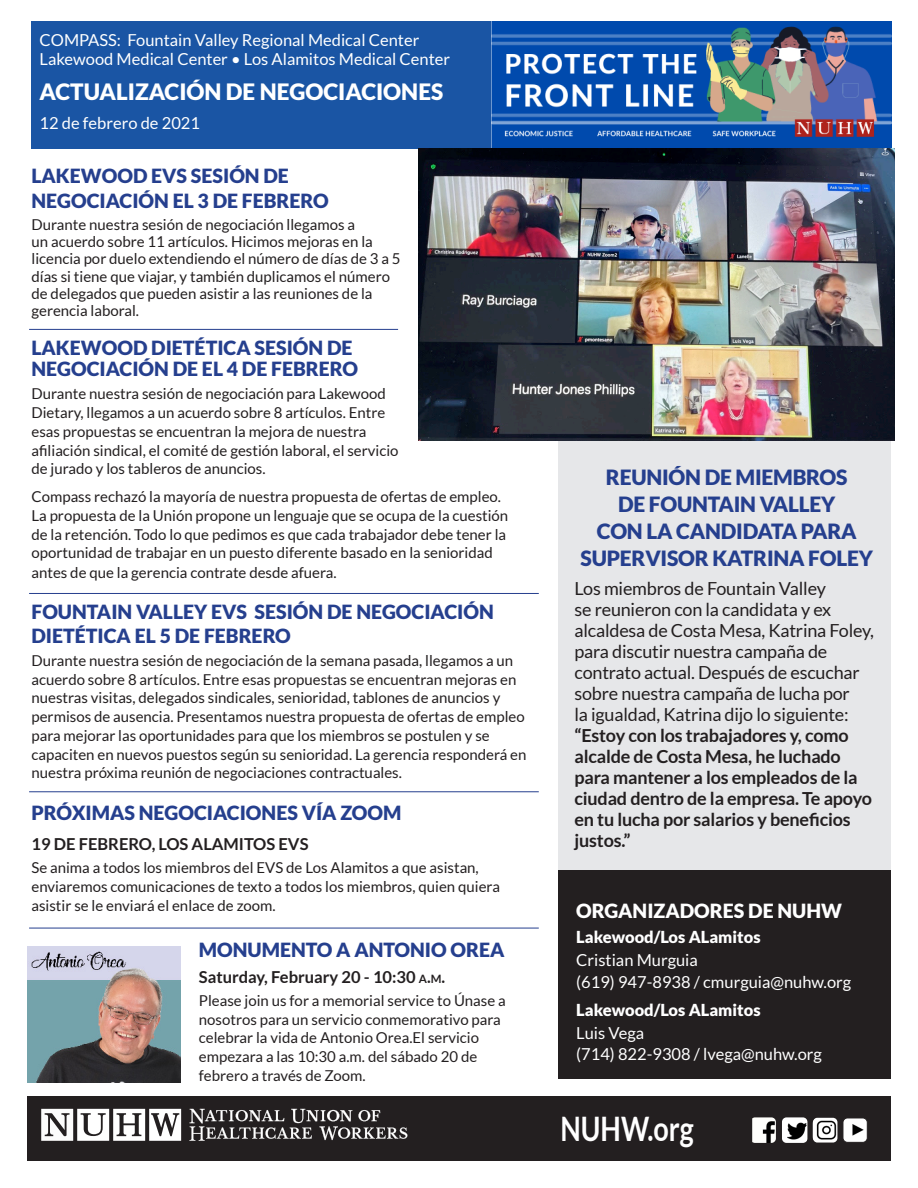
<style>
.page{position:relative;width:918px;height:1188px;background:#fff}
.page>*{position:absolute;margin:0;border:0;box-sizing:border-box;transform-origin:0 0}
.t1{font:700 33.75px "Lato";color:#fff;scale:.8 1}
.t2{font:900 22.5px "Lato";color:#fff}
.t3{font:900 21px/27px "Lato";letter-spacing:-.01em;color:#253f8e;text-align:center}
.t4{font:900 19.5px/25.2px "Lato";color:#253f8e}
.t5{font:900 19.5px "Lato";color:#fff}
.t6{font:18px/21px "Lato";letter-spacing:-.01em;color:#231f20}
.t7{font:16.5px "Lato";color:#fff}
.t8{font:700 16.5px "Lato";color:#231f20}
.t9{font:900 16.5px "Lato";color:#fff}
.t10{font:15px/18.8px "Lato";color:#231f20}
.s1{font-size:11.55px}
.s2{font-style:inherit}
.s3{font-weight:700}
</style>
<div class="page">
<div style="left:32px;top:22px;width:859px;height:127px;background:#1a55a4"></div>
<img style="left:491px;top:22px;width:400px;height:126px">
<div style="left:558px;top:149px;width:333px;height:722px;background:#e6e7e9"></div>
<div style="left:27px;top:1096px;width:864px;height:65px;background:#231f20"></div>
<svg style="left:189px;top:1109px;width:218px;height:32px"></svg>
<svg style="left:41px;top:1109px;width:140px;height:32px"></svg>
<img style="left:752px;top:1117px;width:24px;height:26px">
<div style="left:782px;top:1117px;width:25px;height:26px;background:#fff;border-radius:4px"></div>
<img style="left:787px;top:1122px;width:20px;height:19px">
<img style="left:813px;top:1118px;width:24px;height:25px">
<img style="left:845px;top:1120px;width:20px;height:21px">
<div style="left:843px;top:1118px;width:24px;height:25px;border:1px solid #231f20;border-radius:4px"></div>
<img style="left:419px;top:148px;width:476px;height:293px">
<img style="left:27px;top:946px;width:154px;height:137px">
<div style="left:558px;top:871px;width:333px;height:208px;background:#231f20"></div>
<hr style="left:29px;top:329px;width:369px;height:1px;background:#253f8e">
<hr style="left:29px;top:593px;width:510px;height:1px;background:#253f8e">
<hr style="left:29px;top:791px;width:510px;height:1px;background:#253f8e">
<hr style="left:29px;top:928px;width:510px;height:1px;background:#253f8e">
<p class="t7" style="left:40px;top:31px;width:381px">COMPASS: Fountain Valley Regional Medical Center</p>
<p class="t7" style="left:40px;top:50px;width:412px">Lakewood Medical Center • Los Alamitos Medical Center</p>
<p class="t2" style="left:40px;top:79px;width:405px">ACTUALIZACIÓN DE NEGOCIACIONES</p>
<p class="t7" style="left:40px;top:114px;width:162px">12 de febrero de 2021</p>
<p class="t4" style="left:32px;top:163px;width:299px">LAKEWOOD EVS SESIÓN DE<br>NEGOCIACIÓN EL 3 DE FEBRERO</p>
<p class="t10" style="left:32px;top:216px;width:371px;line-height:17.2px">Durante nuestra sesión de negociación llegamos a<br>un acuerdo sobre 11 artículos. Hicimos mejoras en la licencia por duelo extendiendo el número de días de 3 a 5 días si tiene que viajar, y también duplicamos el número de delegados que pueden asistir a las reuniones de la gerencia laboral.</p>
<p class="t4" style="left:32px;top:337px;width:328px;line-height:21px">LAKEWOOD DIETÉTICA SESIÓN DE<br>NEGOCIACIÓN DE EL 4 DE FEBRERO</p>
<p class="t10" style="left:32px;top:384px;width:369px">Durante nuestra sesión de negociación para Lakewood Dietary, llegamos a un acuerdo sobre 8 artículos. Entre esas propuestas se encuentran la mejora de nuestra afiliación sindical, el comité de gestión laboral, el servicio de jurado y los tableros de anuncios.</p>
<p class="t10" style="left:32px;top:487px;width:478px">Compass rechazó la mayoría de nuestra propuesta de ofertas de empleo.<br>La propuesta de la Unión propone un lenguaje que se ocupa de la cuestión de la retención. Todo lo que pedimos es que cada trabajador debe tener la oportunidad de trabajar en un puesto diferente basado en la senioridad antes de que la gerencia contrate desde afuera.</p>
<p class="t4" style="left:32px;top:600px;width:464px;line-height:23.4px">FOUNTAIN VALLEY EVS SESIÓN DE NEGOCIACIÓN<br>DIETÉTICA EL 5 DE FEBRERO</p>
<p class="t10" style="left:32px;top:651px;width:497px">Durante nuestra sesión de negociación de la semana pasada, llegamos a un acuerdo sobre 8 artículos. Entre esas propuestas se encuentran mejoras en nuestras visitas, delegados sindicales, senioridad, tablones de anuncios y permisos de ausencia. Presentamos nuestra propuesta de ofertas de empleo para mejorar las oportunidades para que los miembros se postulen y se capaciten en nuevos puestos según su senioridad. La gerencia responderá en nuestra próxima reunión de negociaciones contractuales.</p>
<p class="t4" style="left:32px;top:800px;width:371px">PRÓXIMAS NEGOCIACIONES VÍA ZOOM</p>
<p class="t8" style="left:32px;top:835px;width:279px">19 DE FEBRERO, LOS ALAMITOS EVS</p>
<p class="t10" style="left:32px;top:858px;width:470px">Se anima a todos los miembros del EVS de Los Alamitos a que asistan, enviaremos comunicaciones de texto a todos los miembros, quien quiera asistir se le enviará el enlace de zoom.</p>
<p class="t4" style="left:199px;top:937px;width:307px">MONUMENTO A ANTONIO OREA</p>
<p class="t8" style="left:199px;top:967px;width:248px">Saturday, February 20 - 10:30 <span class="s1">a</span><span class="s2">.</span><span class="s1">m</span><span class="s2">.</span></p>
<p class="t10" style="left:199px;top:991px;width:308px">Please join us for a memorial service to Únase a nosotros para un servicio conmemorativo para celebrar la vida de Antonio Orea.El servicio empezara a las 10:30 a.m. del sábado 20 de febrero a través de Zoom.</p>
<p class="t3" style="left:581px;top:463px;width:294px">REUNIÓN DE MIEMBROS<br>DE FOUNTAIN VALLEY<br>CON LA CANDIDATA PARA<br>SUPERVISOR KATRINA FOLEY</p>
<p class="t6" style="left:574px;top:577px;width:301px">Los miembros de Fountain Valley<br>se reunieron con la candidata y ex alcaldesa de Costa Mesa, Katrina Foley, para discutir nuestra campaña de contrato actual. Después de escuchar sobre nuestra campaña de lucha por<br>la igualdad, Katrina dijo lo siguiente: <span class="s3">“Estoy con los trabajadores y, como alcalde de Costa Mesa, he luchado para mantener a los empleados de la ciudad dentro de la empresa. Te apoyo en tu lucha por salarios y beneficios justos.”</span></p>
<p class="t5" style="left:576px;top:899px;width:267px">ORGANIZADORES DE NUHW</p>
<p class="t9" style="left:576px;top:928px;width:186px">Lakewood/Los ALamitos</p>
<p class="t7" style="left:576px;top:951px;width:123px">Cristian Murguia</p>
<p class="t7" style="left:576px;top:972px;width:277px">(619) 947-8938 / cmurguia@nuhw.org</p>
<p class="t9" style="left:576px;top:1001px;width:186px">Lakewood/Los ALamitos</p>
<p class="t7" style="left:576px;top:1024px;width:69px">Luis Vega</p>
<p class="t7" style="left:576px;top:1045px;width:247px">(714) 822-9308 / lvega@nuhw.org</p>
<p class="t1" style="left:561px;top:1109px;width:168px">NUHW.org</p>
</div>
